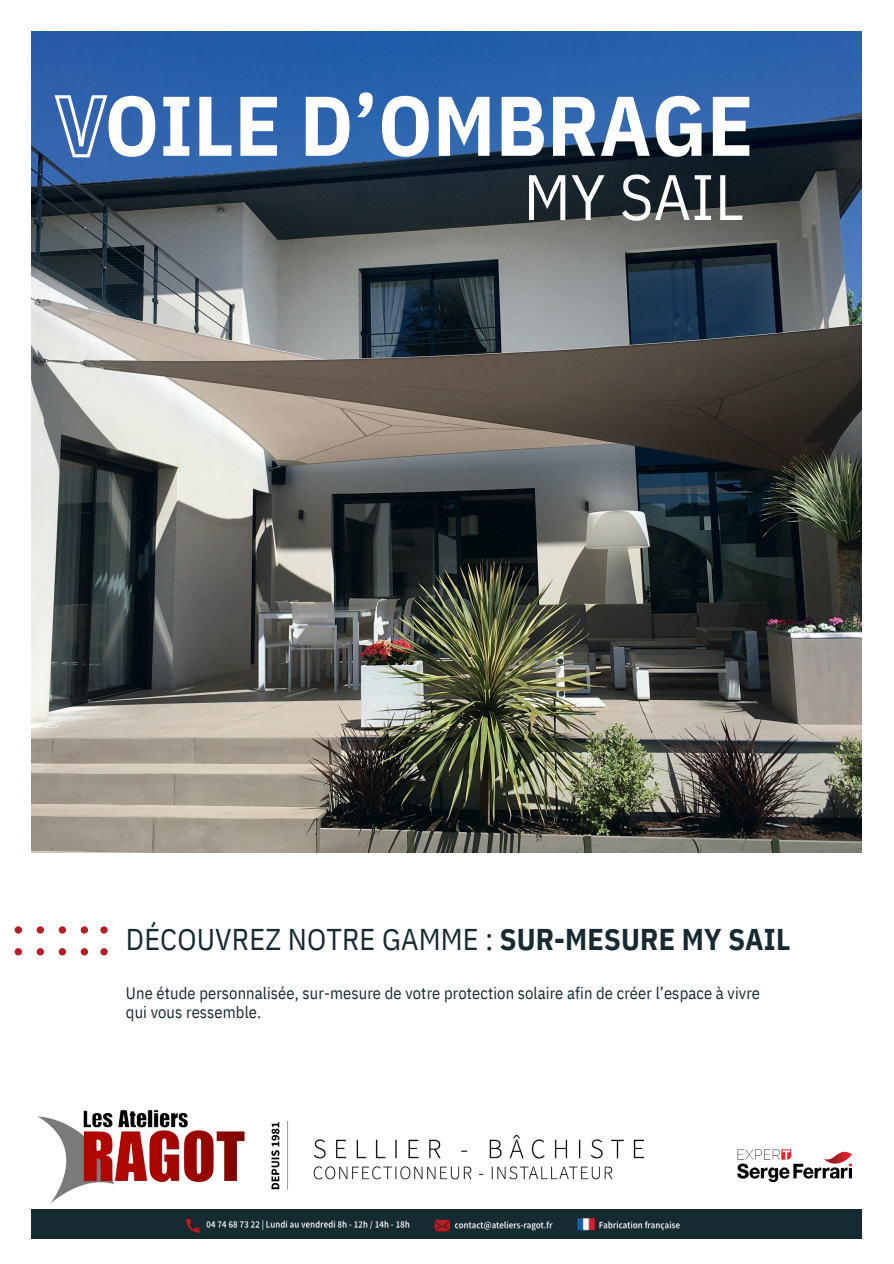
<style>
.page{position:relative;width:894px;height:1264px;background:#fff}
.page>*{position:absolute;margin:0;border:0;box-sizing:border-box;transform-origin:0 0}
.t1{font:700 84.45px "IBM Plex Sans Cond";letter-spacing:.005em;color:#fff}
.t2{font:64.2px "IBM Plex Sans Cond";letter-spacing:.005em;color:#fff}
.t3{font:30px "IBM Plex Sans Cond";letter-spacing:.005em;color:#172a31}
.t4{font:16.5px/19.2px "IBM Plex Sans Cond";letter-spacing:.005em;color:#172a31}
.s1{color:rgb(0 0 0/0)}
.s2{font-weight:700}
</style>
<div class="page">
<img style="left:32px;top:32px;width:829px;height:820px">
<img style="left:271px;top:1121px;width:372px;height:68px">
<img style="left:737px;top:1149px;width:114px;height:32px">
<div style="left:31px;top:1209px;width:830px;height:29px;background:#162b31"></div>
<img style="left:185px;top:1218px;width:495px;height:15px">
<svg style="left:14px;top:926px;width:74px;height:7px"></svg>
<div style="left:100px;top:926px;width:8px;height:7px;background:#b31f24;border-radius:50%"></div>
<svg style="left:14px;top:948px;width:74px;height:7px"></svg>
<div style="left:100px;top:948px;width:8px;height:7px;background:#b31f24;border-radius:50%"></div>
<img style="left:37px;top:1109px;width:208px;height:95px">
<svg style="left:52px;top:94px;width:57px;height:66px"></svg>
<p class="t1" style="left:56px;top:69px;width:699px"><span class="s1">V</span>OILE D’OMBRAGE</p>
<p class="t2" style="left:523px;top:154px;width:222px">MY SAIL</p>
<p class="t3" style="left:126px;top:919px;width:665px">DÉCOUVREZ NOTRE GAMME : <span class="s2">SUR-MESURE MY SAIL</span></p>
<p class="t4" style="left:126px;top:983px;width:635px">Une étude personnalisée, sur-mesure de votre protection solaire afin de créer l’espace à vivre qui vous ressemble.</p>
</div>
